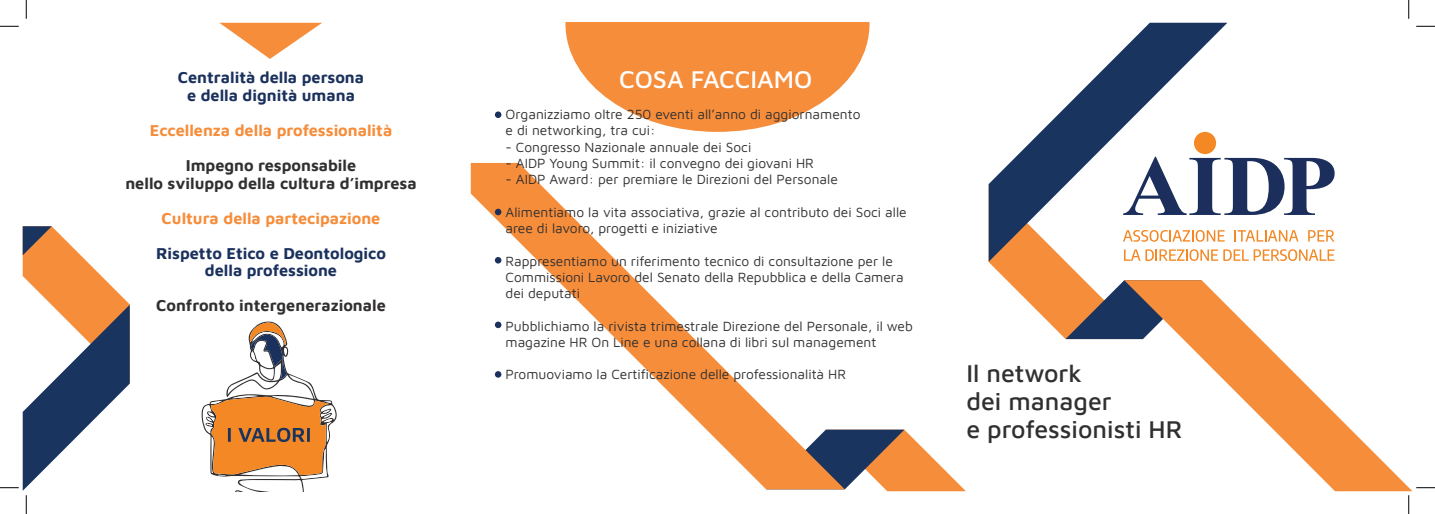
<style>
.page{position:relative;width:1435px;height:514px;background:#fff}
.page>*{position:absolute;margin:0;border:0;box-sizing:border-box;transform-origin:0 0}
.t1{font:500 25px "Maven Pro";color:#312f30}
.t2{font:500 25px "Maven Pro";color:#fff}
.t3{font:700 16.25px "Maven Pro";color:#1b315d}
.t4{font:700 16.25px "Maven Pro";color:#312f30}
.t5{font:700 16.25px "Maven Pro";color:#f68d3b}
.t6{font:13.75px/16.2px "Maven Pro";color:#312f30}
</style>
<div class="page">
<svg style="left:565px;top:23px;width:304px;height:109px;fill:#f68d3b"></svg>
<svg style="left:988px;top:157px;width:346px;height:182px"></svg>
<svg style="left:1124px;top:280px;width:287px;height:210px"></svg>
<svg style="left:988px;top:23px;width:239px;height:238px"></svg>
<svg style="left:766px;top:429px;width:199px;height:61px"></svg>
<svg style="left:471px;top:163px;width:373px;height:326px"></svg>
<svg style="left:201px;top:336px;width:136px;height:154px"></svg>
<svg style="left:249px;top:321px;width:37px;height:57px"></svg>
<svg style="left:207px;top:394px;width:125px;height:84px;background:#dc9351"></svg>
<div style="left:495px;top:208px;width:6px;height:7px;background:#1b315d;border-radius:50%"></div>
<div style="left:495px;top:111px;width:6px;height:7px;background:#1b315d;border-radius:50%"></div>
<svg style="left:495px;top:257px;width:6px;height:6px"></svg>
<div style="left:495px;top:321px;width:6px;height:7px;background:#1b315d;border-radius:50%"></div>
<svg style="left:495px;top:370px;width:6px;height:7px"></svg>
<svg style="left:220px;top:23px;width:102px;height:36px"></svg>
<svg style="left:0;top:25px;width:19px;height:2px"></svg>
<svg style="left:1416px;top:25px;width:18px;height:2px"></svg>
<svg style="left:1416px;top:487px;width:18px;height:1px"></svg>
<svg style="left:25px;top:0;width:2px;height:19px"></svg>
<svg style="left:0;top:226px;width:130px;height:287px"></svg>
<svg style="left:1408px;top:0;width:1px;height:19px"></svg>
<svg style="left:1408px;top:495px;width:1px;height:18px"></svg>
<p class="t3" style="left:178px;top:66px;width:188px">Centralità della persona</p>
<p class="t3" style="left:187px;top:84px;width:169px">e della dignità umana</p>
<p class="t5" style="left:150px;top:119px;width:244px">Eccellenza della professionalità</p>
<p class="t4" style="left:186px;top:154px;width:172px">Impegno responsabile</p>
<p class="t4" style="left:125px;top:171px;width:293px">nello sviluppo della cultura d’impresa</p>
<p class="t5" style="left:162px;top:206px;width:220px">Cultura della partecipazione</p>
<p class="t3" style="left:156px;top:241px;width:231px">Rispetto Etico e Deontologico</p>
<p class="t3" style="left:205px;top:259px;width:134px">della professione</p>
<p class="t4" style="left:156px;top:294px;width:231px">Confronto intergenerazionale</p>
<p class="t2" style="left:619px;top:63px;width:195px">COSA FACCIAMO</p>
<p class="t6" style="left:505px;top:105px;width:356px">Organizziamo oltre 250 eventi all’anno di aggiornamento</p>
<p class="t6" style="left:505px;top:121px;width:151px">e di networking, tra cui:</p>
<p class="t6" style="left:505px;top:138px;width:247px">- Congresso Nazionale annuale dei Soci</p>
<p class="t6" style="left:505px;top:154px;width:310px">- AIDP Young Summit: il convegno dei giovani HR</p>
<p class="t6" style="left:505px;top:170px;width:334px">- AIDP Award: per premiare le Direzioni del Personale</p>
<p class="t6" style="left:505px;top:203px;width:403px">Alimentiamo la vita associativa, grazie al contributo dei Soci alle aree di lavoro, progetti e iniziative</p>
<p class="t6" style="left:505px;top:251px;width:400px">Rappresentiamo un riferimento tecnico di consultazione per le<br>Commissioni Lavoro del Senato della Repubblica e della Camera dei deputati</p>
<p class="t6" style="left:505px;top:316px;width:409px">Pubblichiamo la rivista trimestrale Direzione del Personale, il web magazine HR On Line e una collana di libri sul management</p>
<p class="t6" style="left:505px;top:365px;width:342px">Promuoviamo la Certificazione delle professionalità HR</p>
<p class="t1" style="left:966px;top:356px;width:117px">Il network</p>
<p class="t1" style="left:966px;top:384px;width:147px">dei manager</p>
<p class="t1" style="left:966px;top:411px;width:218px">e professionisti HR</p>
</div>
